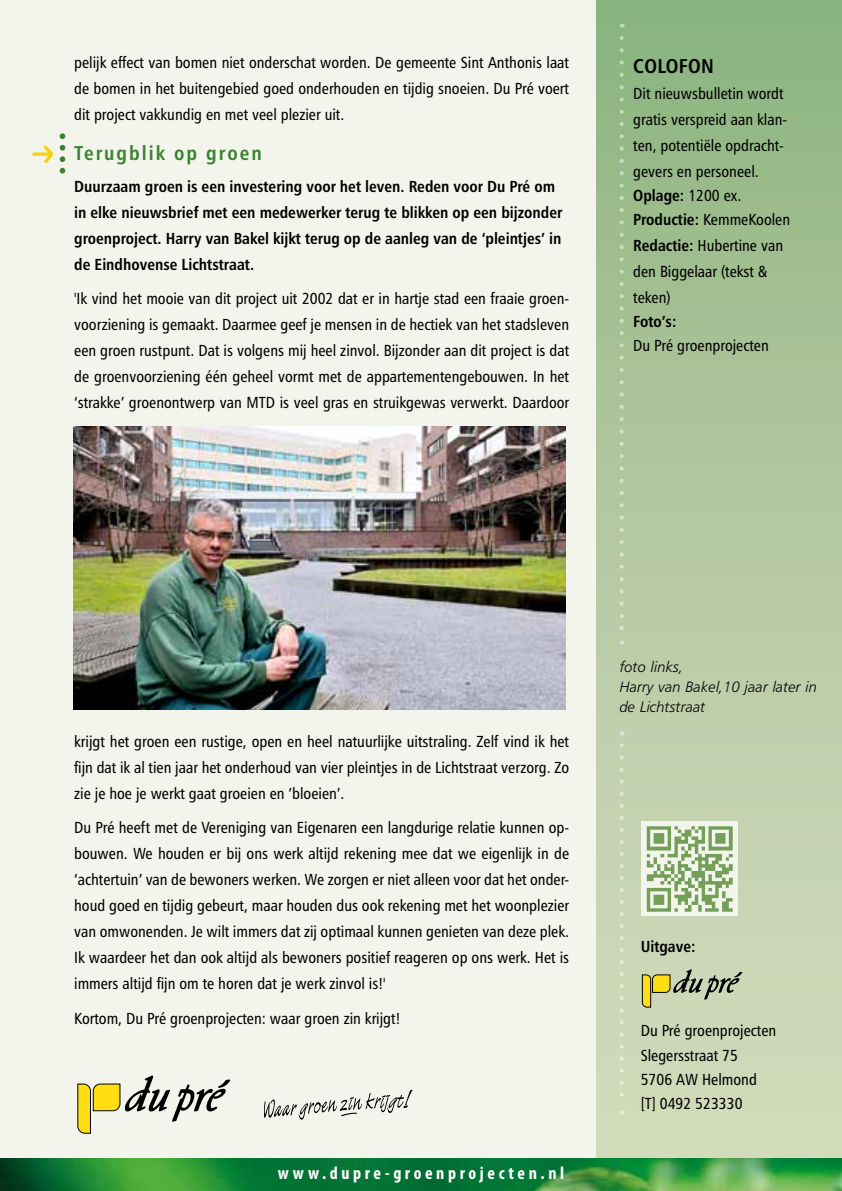
<style>
.page{position:relative;width:842px;height:1191px;background:#f3f5ec}
.page>*{position:absolute;margin:0;border:0;box-sizing:border-box;transform-origin:0 0}
.t1{font:20px "Humanist 777 BT Bold Condensed B";letter-spacing:.1em;color:#3c8934}
.t2{font:20px "Humanist 777 BT Bold Condensed B";color:#000}
.t3{font:700 condensed 18px "Myriad Pro";letter-spacing:.2em;color:#fff}
.t4{font:16px/26px "Humanist 777 BT Roman Condensed B";color:#000;text-align:justify}
.t5{font:16px/26px "Humanist 777 BT Bold Condensed B";color:#000}
.t6{font:15px/20px "Humanist 777 BT Light Italic B";color:#000}
.s1{font-family:"Humanist 777 BT Roman Condensed B"}
.s2{font-family:"Humanist 777 BT Bold Condensed B"}
</style>
<div class="page">
<div style="left:596px;top:0;width:246px;height:1191px;background:linear-gradient(to bottom,#8eb581,#dbdfc3)"></div>
<svg style="left:34px;top:152px;width:7px;height:4px"></svg>
<svg style="left:41px;top:136px;width:24px;height:38px"></svg>
<svg style="left:620px;top:38px;width:4px;height:606px;background:#b0c8a1"></svg>
<img style="left:0;top:1158px;width:842px;height:33px">
<svg style="left:78px;top:1075px;width:152px;height:58px"></svg>
<svg style="left:264px;top:1089px;width:148px;height:30px"></svg>
<svg style="left:642px;top:969px;width:100px;height:38px;background:#b1b584"></svg>
<svg style="left:620px;top:745px;width:4px;height:369px"></svg>
<img style="left:73px;top:426px;width:492px;height:284px">
<img style="left:642px;top:821px;width:96px;height:95px">
<p class="t4" style="left:74px;top:49px;width:496px">pelijk effect van bomen niet onderschat worden. De gemeente Sint Anthonis laat de bomen in het buitengebied goed onderhouden en tijdig snoeien. Du Pré voert dit project vakkundig en met veel plezier uit.</p>
<p class="t1" style="left:74px;top:141px;width:189px">Terugblik op groen</p>
<p class="t5" style="left:74px;top:173px;width:490px">Duurzaam groen is een investering voor het leven. Reden voor Du Pré om in elke nieuwsbrief met een medewerker terug te blikken op een bijzonder groenproject. Harry van Bakel kijkt terug op de aanleg van de ‘pleintjes’ in de Eindhovense Lichtstraat.</p>
<p class="t4" style="left:74px;top:285px;width:496px">'Ik vind het mooie van dit project uit 2002 dat er in hartje stad een fraaie groen&shy;voorziening is gemaakt. Daarmee geef je mensen in de hectiek van het stadsleven een groen rustpunt. Dat is volgens mij heel zinvol. Bijzonder aan dit project is dat de groenvoorziening één geheel vormt met de appartementengebouwen. In het ‘strakke’ groenontwerp van MTD is veel gras en struikgewas verwerkt. Daardoor</p>
<p class="t2" style="left:633px;top:53px;width:82px">COLOFON</p>
<p class="t4" style="left:633px;top:80px;width:155px;text-align:left">Dit nieuwsbulletin wordt gratis verspreid aan klan&shy;ten, potentiële opdracht&shy;gevers en personeel.</p>
<p class="t5" style="left:633px;top:182px;width:110px">Oplage: <span class="s1">1200 ex.</span></p>
<p class="t4" style="left:633px;top:206px;width:158px;text-align:left"><span class="s2">Productie:</span> KemmeKoolen<br><span class="s2">Redactie:</span> Hubertine van den Biggelaar (tekst &amp; teken)</p>
<p class="t5" style="left:633px;top:308px;width:45px">Foto’s:</p>
<p class="t4" style="left:633px;top:332px;width:137px">Du Pré groenprojecten</p>
<p class="t4" style="left:74px;top:727px;width:496px">krijgt het groen een rustige, open en heel natuurlijke uitstraling. Zelf vind ik het fijn dat ik al tien jaar het onderhoud van vier pleintjes in de Lichtstraat verzorg. Zo zie je hoe je werkt gaat groeien en ‘bloeien’.</p>
<p class="t4" style="left:74px;top:814px;width:496px">Du Pré heeft met de Vereniging van Eigenaren een langdurige relatie kunnen op&shy;bouwen. We houden er bij ons werk altijd rekening mee dat we eigenlijk in de ‘achtertuin’ van de bewoners werken. We zorgen er niet alleen voor dat het onder&shy;houd goed en tijdig gebeurt, maar houden dus ook rekening met het woonplezier van omwonenden. Je wilt immers dat zij optimaal kunnen genieten van deze plek.<br>Ik waardeer het dan ook altijd als bewoners positief reageren op ons werk. Het is immers altijd fijn om te horen dat je werk zinvol is!'</p>
<p class="t4" style="left:74px;top:1004px;width:328px">Kortom, Du Pré groenprojecten: waar groen zin krijgt!</p>
<p class="t3" style="left:278px;top:1162px;width:288px">www.dupre-groenprojecten.nl</p>
<p class="t6" style="left:620px;top:656px;width:199px">foto links,<br>Harry van Bakel,10 jaar later in de Lichtstraat</p>
<p class="t5" style="left:641px;top:933px;width:56px">Uitgave:</p>
<p class="t4" style="left:641px;top:1018px;width:137px;line-height:24px;text-align:left">Du Pré groenprojecten<br>Slegersstraat 75<br>5706 AW Helmond<br>[T] 0492 523330</p>
</div>
